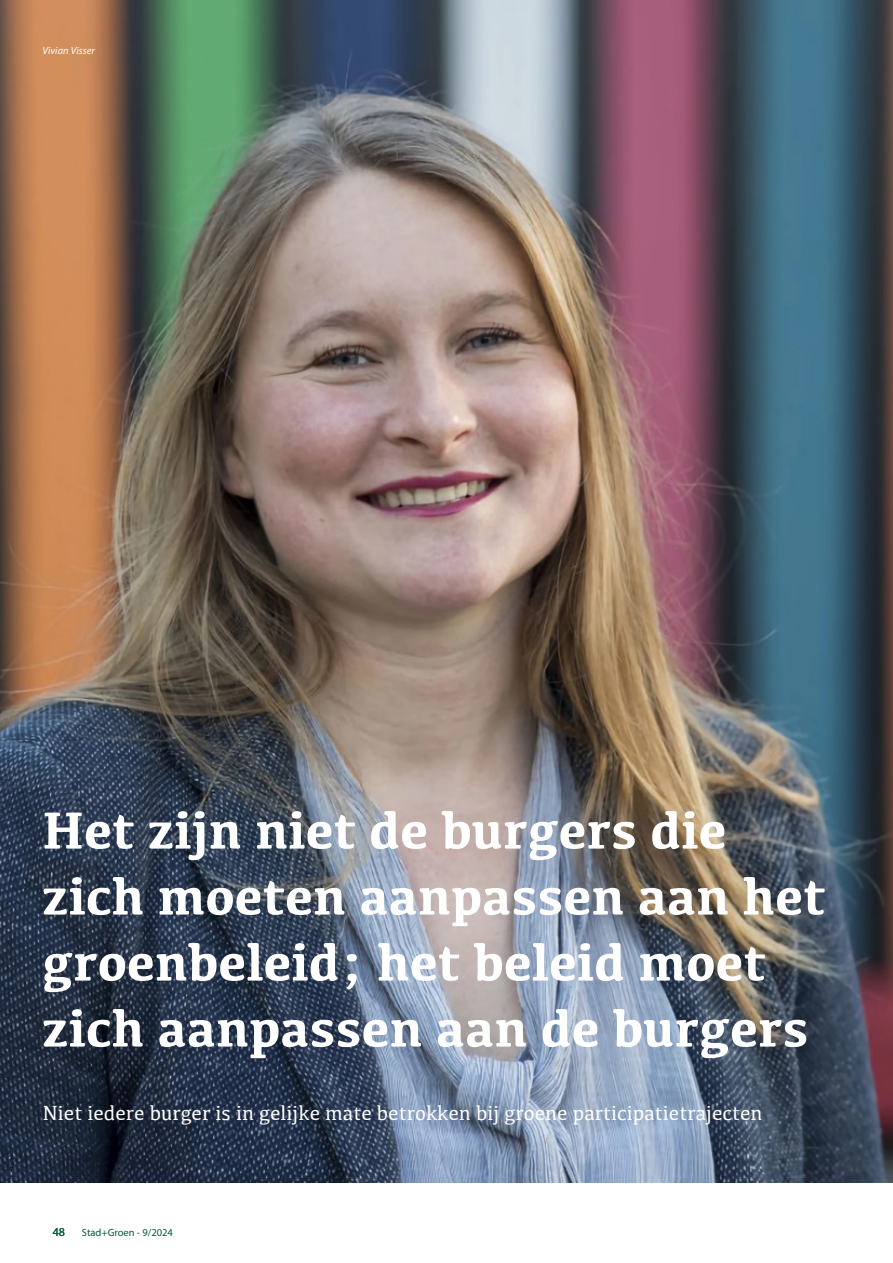
<style>
.page{position:relative;width:893px;height:1263px;background:#fff}
.page>*{position:absolute;margin:0;border:0;box-sizing:border-box;transform-origin:0 0}
.t1{font:700 54px/66px "Kefa";color:#fff}
.t2{font:21px "Kefa";color:#fff}
.t3{font:12px "Myriad Pro";color:#005840}
.t4{font:10.5px "Myriad Pro";color:#005840}
.t5{font:italic 10.5px "Myriad Pro";color:#fff}
</style>
<div class="page">
<img style="left:0;top:0;width:893px;height:1182px">
<p class="t5" style="left:43px;top:44px;width:54px">Vivian Visser</p>
<p class="t1" style="left:42px;top:794px;width:785px">Het zijn niet de burgers die zich moeten aanpassen aan het groenbeleid; het beleid moet zich aanpassen aan de burgers</p>
<p class="t2" style="left:43px;top:1099px;width:721px">Niet iedere burger is in gelijke mate betrokken bij groene participatietrajecten</p>
<p class="t3" style="left:53px;top:1224px;width:14px">48</p>
<p class="t4" style="left:82px;top:1226px;width:93px">Stad+Groen - 9/2024</p>
</div>
